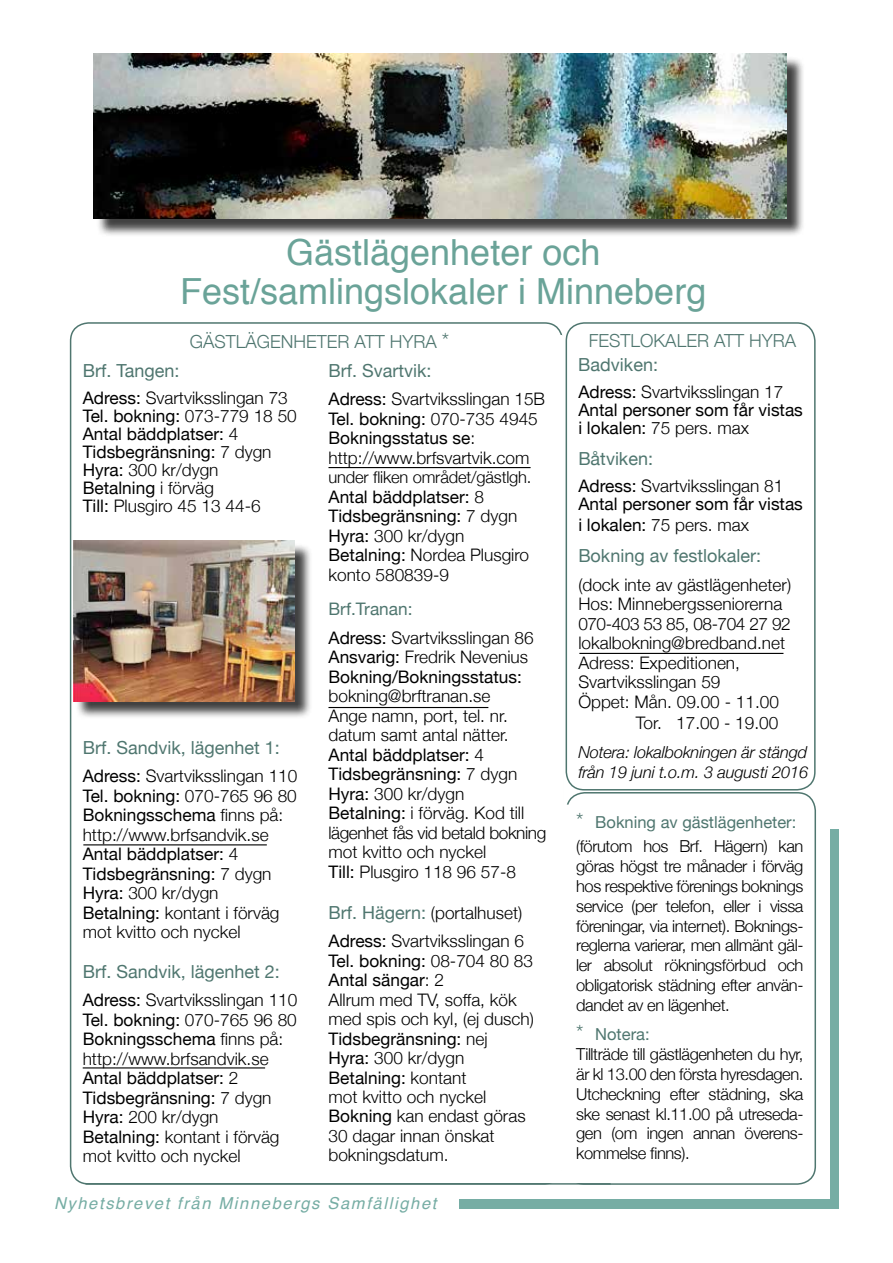
<style>
.page{position:relative;width:893px;height:1263px;background:#fff}
.page>*{position:absolute;margin:0;border:0;box-sizing:border-box;transform-origin:0 0}
.t1{font:36px/39px "Helvetica";color:#6aa398;text-align:center}
.t2{font:18px "Helvetica Neue";color:#4f766f}
.t3{font:300 18px "Helvetica Neue";color:#4f766f}
.t4{font:300 17.25px/19.5px "Helvetica Neue";color:#000}
.t5{font:17.25px/18px "Helvetica Neue";color:#000}
.t6{font:300 16.5px/19.8px "Helvetica Neue";letter-spacing:-.025em;color:#000}
.t7{font:italic 300 16.5px/19.8px "Helvetica Neue";letter-spacing:-.01em;color:#000}
.t8{font:italic 16.5px "Helvetica";letter-spacing:.1em;color:#76ada4}
.s1{font-size:21px}
.s2{font-weight:300}
.s3{font-weight:400}
.s4{font-weight:400;color:#4f766f}
.s5{font-size:21px;color:#4f766f}
.s6{font-weight:400;font-size:18px;color:#4f766f}
</style>
<div class="page">
<div style="left:830px;top:830px;width:9px;height:379px;background:#76ada4"></div>
<div style="left:460px;top:1199px;width:379px;height:10px;background:#76ada4"></div>
<div style="left:46px;top:1185px;width:566px;height:11px;border:2px solid #fff;border-radius:3px"></div>
<hr style="left:85px;top:1183px;width:526px;height:1px;background:#4f766f">
<div style="left:564px;top:1173px;width:26px;height:8px;border:2px solid #fff;border-radius:2px"></div>
<div style="left:96px;top:56px;width:709px;height:181px;background:#000;opacity:.75"></div>
<img style="left:94px;top:54px;width:693px;height:164px">
<hr style="left:328px;top:467px;width:203px;height:1px;background:#000">
<div style="left:566px;top:792px;width:250px;height:393px;border:2px solid #4f766f;border-radius:18px"></div>
<div style="left:566px;top:322px;width:250px;height:468px;border:2px solid #4f766f;border-radius:18px"></div>
<div style="left:560px;top:805px;width:10px;height:367px;background:#fff;border-radius:3px"></div>
<div style="left:559px;top:804px;width:12px;height:368px;border:2px solid #fff;border-radius:3px"></div>
<div style="left:554px;top:336px;width:10px;height:560px;background:#fff;border-radius:3px"></div>
<div style="left:554px;top:335px;width:11px;height:562px;border:2px solid #fff;border-radius:3px"></div>
<hr style="left:83px;top:844px;width:184px;height:1px;background:#000">
<hr style="left:328px;top:707px;width:160px;height:1px;background:#000">
<hr style="left:83px;top:1067px;width:182px;height:1px;background:#000">
<hr style="left:579px;top:653px;width:204px;height:1px;background:#000">
<div style="left:75px;top:543px;width:238px;height:177px;background:#000;opacity:.75"></div>
<img style="left:73px;top:541px;width:221px;height:160px">
<div style="left:545px;top:1171px;width:37px;height:12px;background:#fff"></div>
<h1 class="t1" style="left:180px;top:234px;width:528px">Gästlägenheter och<br>Fest/samlingslokaler i Minneberg</h1>
<p class="t3" style="left:190px;top:327px;width:261px">GÄSTLÄGENHETER ATT HYRA <span class="s1">*</span></p>
<p class="t3" style="left:589px;top:326px;width:209px">FESTLOKALER ATT HYRA</p>
<p class="t2" style="left:578px;top:352px;width:81px">Badviken:</p>
<p class="t5" style="left:578px;top:384px;width:226px">Adress: <span class="s2">Svartviksslingan 17<br></span>Antal personer som får vistas i lokalen: <span class="s2">75 pers. max</span></p>
<p class="t2" style="left:578px;top:445px;width:76px">Båtviken:</p>
<p class="t5" style="left:578px;top:478px;width:226px">Adress: <span class="s2">Svartviksslingan 81<br></span>Antal personer som får vistas</p>
<p class="t4" style="left:578px;top:515px;width:172px"><span class="s3">i lokalen:</span> 75 pers. max</p>
<p class="t2" style="left:578px;top:543px;width:184px">Bokning av festlokaler:</p>
<p class="t4" style="left:578px;top:574px;width:214px">(dock inte av gästlägenheter)<br>Hos: Minnebergsseniorerna<br>070-403 53 85, 08-704 27 92 lokalbokning@bredband.net<br>Adress: Expeditionen,<br>Svartviksslingan 59<br>Öppet: Mån. 09.00 - 11.00</p>
<p class="t4" style="left:636px;top:712px;width:144px">Tor. 17.00 - 19.00</p>
<p class="t7" style="left:578px;top:741px;width:231px">Notera: lokalbokningen är stängd från 19 juni t.o.m. 3 augusti 2016</p>
<p class="t2" style="left:328px;top:357px;width:104px">Brf. Svartvik:</p>
<p class="t4" style="left:328px;top:388px;width:218px"><span class="s3">Adress:</span> Svartviksslingan 15B<br><span class="s3">Tel. bokning:</span> 070-735 4945<br><span class="s3">Bokningsstatus se</span>: http://www.brfsvartvik.com</p>
<p class="t6" style="left:328px;top:466px;width:205px">under fliken området/gästlgh.</p>
<p class="t5" style="left:328px;top:488px;width:202px;line-height:19.5px">Antal bäddplatser: <span class="s2">8<br></span>Tidsbegränsning: <span class="s2">7 dygn<br></span>Hyra: <span class="s2">300 kr/dygn<br></span>Betalning: <span class="s2">Nordea Plusgiro konto 580839-9</span></p>
<p class="t2" style="left:83px;top:357px;width:98px">Brf. Tangen:</p>
<p class="t5" style="left:83px;top:389px;width:216px">Adress: <span class="s2">Svartviksslingan 73<br></span>Tel. bokning: <span class="s2">073-779 18 50<br></span>Antal bäddplatser: <span class="s2">4<br></span>Tidsbegränsning: <span class="s2">7 dygn<br></span>Hyra: <span class="s2">300 kr/dygn<br></span>Betalning <span class="s2">i förväg<br></span>Till: <span class="s2">Plusgiro 45 13 44-6</span></p>
<p class="t4" style="left:328px;top:594px;width:207px;line-height:28.5px"><span class="s4">Brf.Tranan:<br></span><span class="s3">Adress:</span> Svartviksslingan 86</p>
<p class="t5" style="left:328px;top:648px;width:201px;line-height:19.5px">Ansvarig: <span class="s2">Fredrik Nevenius<br></span>Bokning/Bokningsstatus:</p>
<p class="t4" style="left:328px;top:685px;width:219px">bokning@brftranan.se<br>Ange namn, port, tel. nr. datum samt antal nätter.<br><span class="s3">Antal bäddplatser:</span> 4<br><span class="s3">Tidsbegränsning:</span> 7 dygn<br><span class="s3">Hyra:</span> 300 kr/dygn<br><span class="s3">Betalning:</span> i förväg. Kod till lägenhet fås vid betald bokning mot kvitto och nyckel<br><span class="s3">Till:</span> Plusgiro 118 96 57-8</p>
<p class="t2" style="left:83px;top:734px;width:199px">Brf. Sandvik, lägenhet 1:</p>
<p class="t4" style="left:83px;top:765px;width:216px"><span class="s3">Adress:</span> Svartviksslingan 110<br><span class="s3">Tel. bokning:</span> 070-765 96 80<br><span class="s3">Bokningsschema</span> finns på: http://www.brfsandvik.se<br><span class="s3">Antal bäddplatser:</span> 4<br><span class="s3">Tidsbegränsning:</span> 7 dygn<br><span class="s3">Hyra:</span> 300 kr/dygn<br><span class="s3">Betalning:</span> kontant i förväg mot kvitto och nyckel</p>
<p class="t6" style="left:576px;top:809px;width:229px;line-height:24.3px"><span class="s5">*</span> <span class="s4">Bokning av gästlägenheter: </span>(förutom hos Brf. Hägern) kan</p>
<p class="t6" style="left:576px;top:855px;width:229px;text-align:justify">göras högst tre månader i förväg hos respektive förenings boknings service (per telefon, eller i vissa föreningar, via internet). Boknings&shy;reglerna varierar, men allmänt gäl&shy;ler absolut rökningsförbud och obligatorisk städning efter använ&shy;dandet av en lägenhet.</p>
<p class="t6" style="left:576px;top:1024px;width:229px"><span class="s5">*</span> <span class="s4">Notera:<br></span>Tillträde till gästlägenheten du hyr, är kl 13.00 den första hyresdagen.<br>Utcheckning efter städning, ska ske senast kl.11.00 på utreseda&shy;gen (om ingen annan överens&shy;kommelse finns).</p>
<p class="t4" style="left:328px;top:897px;width:197px;line-height:28.5px"><span class="s6">Brf. Hägern:</span> (portalhuset)<br><span class="s3">Adress:</span> Svartviksslingan 6</p>
<p class="t4" style="left:328px;top:950px;width:207px"><span class="s3">Tel. bokning:</span> 08-704 80 83<br><span class="s3">Antal sängar</span>: 2<br>Allrum med TV, soffa, kök med spis och kyl, (ej dusch)<br><span class="s3">Tidsbegränsning:</span> nej<br><span class="s3">Hyra:</span> 300 kr/dygn<br><span class="s3">Betalning:</span> kontant<br>mot kvitto och nyckel<br><span class="s3">Bokning</span> kan endast göras<br>30 dagar innan önskat bokningsdatum.</p>
<p class="t2" style="left:83px;top:958px;width:199px">Brf. Sandvik, lägenhet 2:</p>
<p class="t4" style="left:83px;top:989px;width:216px"><span class="s3">Adress:</span> Svartviksslingan 110<br><span class="s3">Tel. bokning:</span> 070-765 96 80<br><span class="s3">Bokningsschema</span> finns på: http://www.brfsandvik.se<br><span class="s3">Antal bäddplatser:</span> 2<br><span class="s3">Tidsbegränsning:</span> 7 dygn<br><span class="s3">Hyra:</span> 200 kr/dygn<br><span class="s3">Betalning:</span> kontant i förväg mot kvitto och nyckel</p>
<p class="t8" style="left:54px;top:1190px;width:384px">Nyhetsbrevet från Minnebergs Samfällighet</p>
</div>
